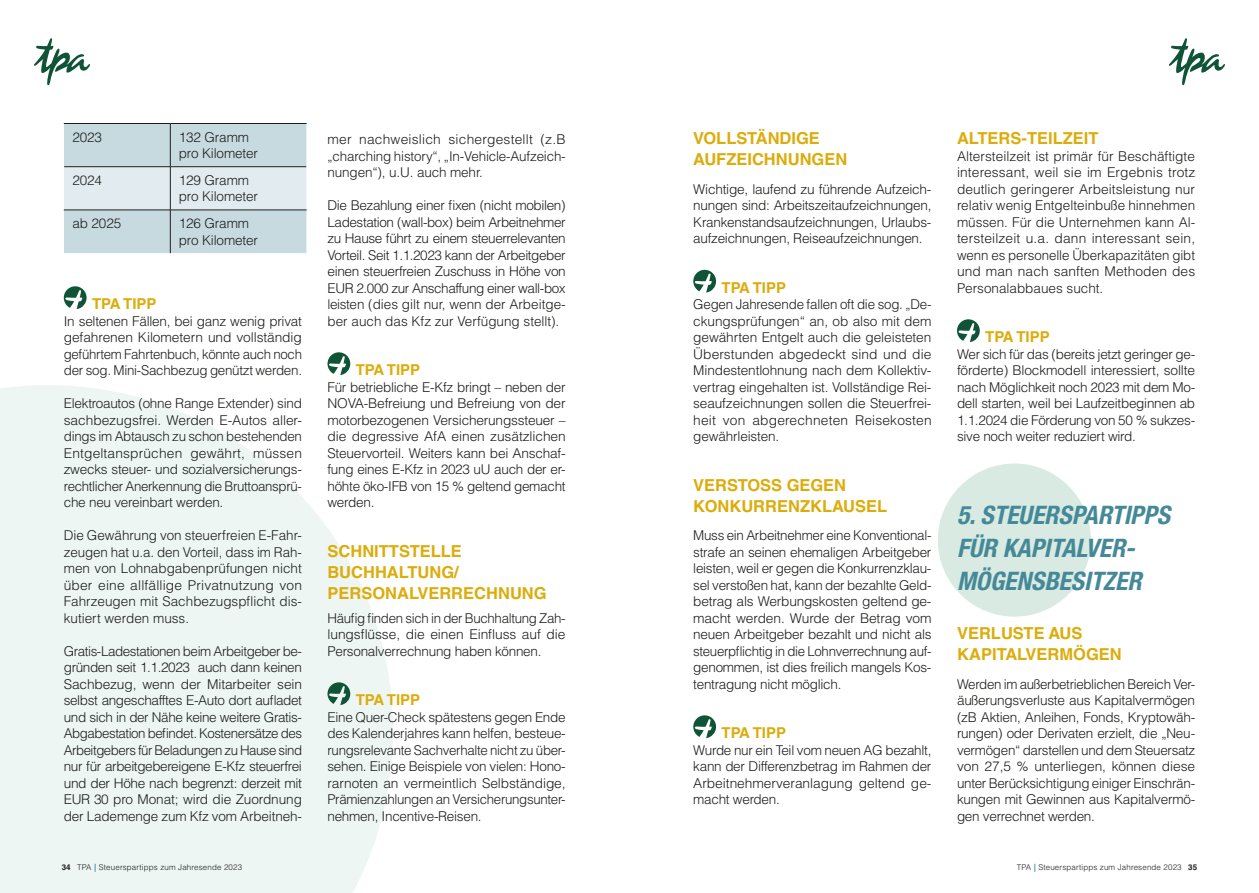
<style>
.page{position:relative;width:1259px;height:893px;background:#fff}
.page>*{position:absolute;margin:0;border:0;box-sizing:border-box;transform-origin:0 0}
.Titel_1{font:italic 700 condensed 25.5px/33px "Helvetica Neue LT Pro";color:#458998}
.Titel_2{font:700 16.5px/21px "Helvetica LT Std";color:#dcac0b}
.TPA-Tipp{font:700 15px "Helvetica LT Std";color:#dcac0b}
.Fliesstext{font:300 13.5px/16.5px "Helvetica LT Std";letter-spacing:-.02em;color:#1d1d1b;text-align:justify}
.Tabelle_Fliesstext{font:300 13.5px/16.5px "Helvetica LT Std";letter-spacing:-.01em;color:#1d1d1b}
.t1{font:300 7.95px "Helvetica LT Std";letter-spacing:.02em;color:#1d1d1b}
.s1{font-weight:700}
.s2{font-weight:700;color:#458998}
</style>
<div class="page">
<svg style="left:0;top:385px;width:393px;height:508px;background:#eff7f4"></svg>
<div style="left:938px;top:464px;width:153px;height:153px;background:#d8eae1;border-radius:50%"></div>
<svg style="left:34px;top:38px;width:56px;height:48px"></svg>
<svg style="left:1169px;top:38px;width:56px;height:48px"></svg>
<svg style="left:693px;top:270px;width:23px;height:23px"></svg>
<svg style="left:693px;top:715px;width:23px;height:23px"></svg>
<svg style="left:957px;top:319px;width:22px;height:23px"></svg>
<svg style="left:64px;top:124px;width:242px;height:129px;background:#cedee3"></svg>
<hr style="left:170px;top:124px;width:1px;height:43px;background:#1d1d1b">
<hr style="left:170px;top:167px;width:1px;height:43px;background:#1d1d1b">
<hr style="left:170px;top:210px;width:1px;height:43px;background:#1d1d1b">
<hr style="left:64px;top:123px;width:106px;height:1px;background:#1d1d1b">
<hr style="left:170px;top:123px;width:137px;height:1px;background:#1d1d1b">
<hr style="left:64px;top:166px;width:106px;height:1px;background:#1d1d1b">
<hr style="left:170px;top:166px;width:136px;height:1px;background:#1d1d1b">
<hr style="left:64px;top:210px;width:106px;height:1px;background:#1d1d1b">
<hr style="left:170px;top:210px;width:137px;height:1px;background:#1d1d1b">
<svg style="left:64px;top:286px;width:23px;height:23px"></svg>
<svg style="left:327px;top:352px;width:23px;height:23px"></svg>
<svg style="left:327px;top:682px;width:23px;height:23px"></svg>
<p class="Tabelle_Fliesstext" style="left:72px;top:129px;width:31px">2023</p>
<p class="Tabelle_Fliesstext" style="left:179px;top:129px;width:81px">132 Gramm pro Kilometer</p>
<p class="Tabelle_Fliesstext" style="left:72px;top:172px;width:31px">2024</p>
<p class="Tabelle_Fliesstext" style="left:179px;top:172px;width:81px">129 Gramm pro Kilometer</p>
<p class="Tabelle_Fliesstext" style="left:72px;top:215px;width:50px">ab 2025</p>
<p class="Tabelle_Fliesstext" style="left:179px;top:215px;width:81px">126 Gramm pro Kilometer</p>
<p class="TPA-Tipp" style="left:92px;top:295px;width:66px">TPA TIPP</p>
<p class="Fliesstext" style="left:64px;top:312px;width:240px">In seltenen Fällen, bei ganz wenig privat gefahrenen Kilometern und vollständig geführtem Fahrtenbuch, könnte auch noch der sog. Mini-Sachbezug genützt werden.</p>
<p class="Fliesstext" style="left:64px;top:395px;width:240px">Elektroautos (ohne Range Extender) sind sachbezugsfrei. Werden E-Autos aller&shy;dings im Abtausch zu schon bestehenden Entgeltansprüchen gewährt, müssen zwecks steuer- und sozialversicherungs&shy;rechtlicher Anerkennung die Bruttoansprü&shy;che neu vereinbart werden.</p>
<p class="Fliesstext" style="left:64px;top:527px;width:240px">Die Gewährung von steuerfreien E-Fahr&shy;zeugen hat u.a. den Vorteil, dass im Rah&shy;men von Lohnabgabenprüfungen nicht über eine allfällige Privatnutzung von Fahrzeugen mit Sachbezugspflicht dis&shy;kutiert werden muss.</p>
<p class="Fliesstext" style="left:64px;top:642px;width:240px">Gratis-Ladestationen beim Arbeitgeber be&shy;gründen seit 1.1.2023 auch dann keinen Sachbezug, wenn der Mitarbeiter sein selbst angeschafftes E-Auto dort aufladet und sich in der Nähe keine weitere Gratis-Abgabestation befindet. Kostenersätze des Arbeitgebers für Beladungen zu Hause sind nur für arbeitgebereigene E-Kfz steuerfrei und der Höhe nach begrenzt: derzeit mit EUR 30 pro Monat; wird die Zuordnung der Lademenge zum Kfz vom Arbeitneh-</p>
<p class="Fliesstext" style="left:327px;top:131px;width:240px">mer nachweislich sichergestellt (z.B „charching history“, „In-Vehicle-Aufzeich&shy;nungen“), u.U. auch mehr.</p>
<p class="Fliesstext" style="left:327px;top:197px;width:240px">Die Bezahlung einer fixen (nicht mobilen)<br>Ladestation (wall-box) beim Arbeitnehmer zu Hause führt zu einem steuerrelevanten Vorteil. Seit 1.1.2023 kann der Arbeitgeber einen steuerfreien Zuschuss in Höhe von EUR 2.000 zur Anschaffung einer wall-box leisten (dies gilt nur, wenn der Arbeitge&shy;ber auch das Kfz zur Verfügung stellt).</p>
<p class="TPA-Tipp" style="left:356px;top:361px;width:66px">TPA TIPP</p>
<p class="Fliesstext" style="left:327px;top:378px;width:240px">Für betriebliche E-Kfz bringt – neben der NOVA-Befreiung und Befreiung von der motorbezogenen Versicherungssteuer – die degressive AfA einen zusätzlichen Steuervorteil. Weiters kann bei Anschaf&shy;fung eines E-Kfz in 2023 uU auch der er&shy;höhte öko-IFB von 15 % geltend gemacht werden.</p>
<p class="Titel_2" style="left:327px;top:540px;width:221px">SCHNITTSTELLE<br>BUCHHALTUNG/<br>PERSONALVERRECHNUNG</p>
<p class="Fliesstext" style="left:327px;top:609px;width:240px">Häufig finden sich in der Buchhaltung Zah&shy;lungsflüsse, die einen Einfluss auf die Personalverrechnung haben können.</p>
<p class="TPA-Tipp" style="left:356px;top:691px;width:66px">TPA TIPP</p>
<p class="Fliesstext" style="left:327px;top:708px;width:240px">Eine Quer-Check spätestens gegen Ende des Kalenderjahres kann helfen, besteue&shy;rungsrelevante Sachverhalte nicht zu über&shy;sehen. Einige Beispiele von vielen: Hono&shy;rarnoten an vermeintlich Selbständige, Prämienzahlungen an Versicherungsunter&shy;nehmen, Incentive-Reisen.</p>
<p class="Titel_2" style="left:693px;top:128px;width:156px">VOLLSTÄNDIGE<br>AUFZEICHNUNGEN</p>
<p class="Fliesstext" style="left:693px;top:180px;width:240px">Wichtige, laufend zu führende Aufzeich&shy;nungen sind: Arbeitszeitaufzeichnungen, Krankenstandsaufzeichnungen, Urlaubs&shy;aufzeichnungen, Reiseaufzeichnungen.</p>
<p class="TPA-Tipp" style="left:721px;top:278px;width:66px">TPA TIPP</p>
<p class="Fliesstext" style="left:693px;top:296px;width:240px">Gegen Jahresende fallen oft die sog. „De&shy;ckungsprüfungen“ an, ob also mit dem gewährten Entgelt auch die geleisteten Überstunden abgedeckt sind und die Mindestentlohnung nach dem Kollektiv&shy;vertrag eingehalten ist. Vollständige Rei&shy;seaufzeichnungen sollen die Steuerfrei&shy;heit von abgerechneten Reisekosten gewährleisten.</p>
<p class="Titel_2" style="left:693px;top:474px;width:195px">VERSTOSS GEGEN<br>KONKURRENZKLAUSEL</p>
<p class="Fliesstext" style="left:693px;top:527px;width:240px">Muss ein Arbeitnehmer eine Konventional&shy;strafe an seinen ehemaligen Arbeitgeber leisten, weil er gegen die Konkurrenzklau&shy;sel verstoßen hat, kann der bezahlte Geld&shy;betrag als Werbungskosten geltend ge&shy;macht werden. Wurde der Betrag vom neuen Arbeitgeber bezahlt und nicht als steuerpflichtig in die Lohnverrechnung auf&shy;genommen, ist dies freilich mangels Kos&shy;tentragung nicht möglich.</p>
<p class="TPA-Tipp" style="left:721px;top:724px;width:66px">TPA TIPP</p>
<p class="Fliesstext" style="left:693px;top:741px;width:240px">Wurde nur ein Teil vom neuen AG bezahlt, kann der Differenzbetrag im Rahmen der Arbeitnehmerveranlagung geltend ge&shy;macht werden.</p>
<p class="Titel_2" style="left:957px;top:128px;width:143px">ALTERS-TEILZEIT</p>
<p class="Fliesstext" style="left:957px;top:147px;width:240px">Altersteilzeit ist primär für Beschäftigte interessant, weil sie im Ergebnis trotz deutlich geringerer Arbeitsleistung nur relativ wenig Entgelteinbuße hinnehmen müssen. Für die Unternehmen kann Al&shy;tersteilzeit u.a. dann interessant sein, wenn es personelle Überkapazitäten gibt und man nach sanften Methoden des Personalabbaues sucht.</p>
<p class="TPA-Tipp" style="left:985px;top:328px;width:66px">TPA TIPP</p>
<p class="Fliesstext" style="left:957px;top:345px;width:240px">Wer sich für das (bereits jetzt geringer ge&shy;förderte) Blockmodell interessiert, sollte nach Möglichkeit noch 2023 mit dem Mo&shy;dell starten, weil bei Laufzeitbeginnen ab 1.1.2024 die Förderung von 50 % sukzes&shy;sive noch weiter reduziert wird.</p>
<p class="Titel_1" style="left:957px;top:498px;width:214px">5. STEUERSPARTIPPS<br>FÜR KAPITALVER-<br>MÖGENSBESITZER</p>
<p class="Titel_2" style="left:957px;top:623px;width:166px">VERLUSTE AUS<br>KAPITALVERMÖGEN</p>
<p class="Fliesstext" style="left:957px;top:675px;width:240px">Werden im außerbetrieblichen Bereich Ver&shy;äußerungsverluste aus Kapitalvermögen (zB Aktien, Anleihen, Fonds, Kryptowäh&shy;rungen) oder Derivaten erzielt, die „Neu&shy;vermögen“ darstellen und dem Steuersatz von 27,5 % unterliegen, können diese unter Berücksichtigung einiger Einschrän&shy;kungen mit Gewinnen aus Kapitalvermö&shy;gen verrechnet werden.</p>
<p class="t1" style="left:62px;top:862px;width:182px"><span class="s1">34</span> TPA <span class="s2">|</span> Steuerspartipps zum Jahresende 2023</p>
<p class="t1" style="left:1016px;top:862px;width:182px">TPA <span class="s2">|</span> Steuerspartipps zum Jahresende 2023 <span class="s1">35</span></p>
</div>
